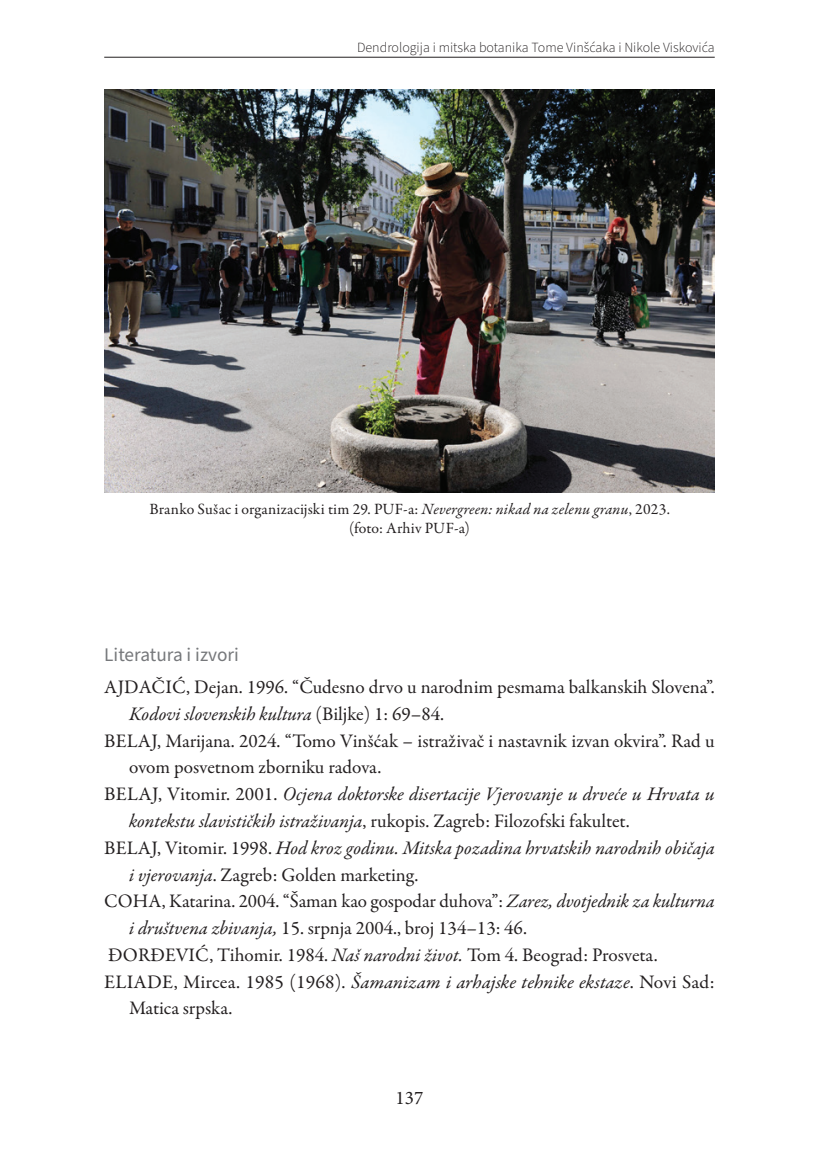
<style>
.page{position:relative;width:819px;height:1166px;background:#fff}
.page>*{position:absolute;margin:0;border:0;box-sizing:border-box;transform-origin:0 0}
.t1{font:19.25px "Garamond Premr Pro";color:#231f20}
.t2{font:italic 19.25px "Garamond Premr Pro";color:#231f20}
.t3{font:19.25px "Source Sans Pro";color:#76787b}
.t4{font:19.25px "Minion Pro";color:#231f20}
.t5{font:15.75px/18.9px "Garamond Premr Pro";letter-spacing:.01em;color:#231f20;text-align:center}
.t6{font:300 14px "Source Sans Pro";color:#231f20}
.s1{font-style:italic}
.s2{font-style:normal}
</style>
<div class="page">
<hr style="left:104px;top:57px;width:610px;height:1px;background:#231f20">
<img style="left:104px;top:89px;width:610px;height:403px">
<p class="t6" style="left:357px;top:38px;width:359px">Dendrologija i mitska botanika Tome Vinšćaka i Nikole Viskovića</p>
<p class="t5" style="left:149px;top:500px;width:522px">Branko Sušac i organizacijski tim 29. PUF-a: <span class="s1">Nevergreen: nikad na zelenu granu</span>, 2023. (foto: Arhiv PUF-a)</p>
<p class="t3" style="left:104px;top:642px;width:136px">Literatura i izvori</p>
<p class="t1" style="left:104px;top:675px;width:612px">AJDAČIĆ, Dejan. 1996. “Čudesno drvo u narodnim pesmama balkanskih Slovena”.</p>
<p class="t2" style="left:129px;top:701px;width:316px">Kodovi slovenskih kultura <span class="s2">(Biljke) 1: 69–84.</span></p>
<p class="t1" style="left:104px;top:729px;width:612px">BELAJ, Marijana. 2024. “Tomo Vinšćak – istraživač i nastavnik izvan okvira”. Rad u</p>
<p class="t1" style="left:129px;top:756px;width:254px">ovom posvetnom zborniku radova.</p>
<p class="t2" style="left:104px;top:782px;width:612px"><span class="s2">BELAJ, Vitomir. 2001.</span> Ocjena doktorske disertacije Vjerovanje u drveće u Hrvata u</p>
<p class="t1" style="left:129px;top:809px;width:502px"><span class="s1">kontekstu slavističkih istraživanja</span>, rukopis. Zagreb: Filozofski fakultet.</p>
<p class="t2" style="left:104px;top:835px;width:612px"><span class="s2">BELAJ, Vitomir. 1998.</span> Hod kroz godinu. Mitska pozadina hrvatskih narodnih običaja</p>
<p class="t1" style="left:129px;top:863px;width:291px"><span class="s1">i vjerovanja</span>. Zagreb: Golden marketing.</p>
<p class="t1" style="left:104px;top:889px;width:611px">COHA, Katarina. 2004. “Šaman kao gospodar duhova”: <span class="s1">Zarez, dvotjednik za kulturna</span></p>
<p class="t1" style="left:129px;top:916px;width:399px"><span class="s1">i društvena zbivanja,</span> 15. srpnja 2004., broj 134–13: 46.</p>
<p class="t1" style="left:108px;top:943px;width:551px">ĐORĐEVIĆ, Tihomir. 1984. <span class="s1">Naš narodni život.</span> Tom 4. Beograd: Prosveta.</p>
<p class="t1" style="left:104px;top:970px;width:612px">ELIADE, Mircea. 1985 (1968). <span class="s1">Šamanizam i arhajske tehnike ekstaze</span>. Novi Sad:</p>
<p class="t1" style="left:129px;top:997px;width:105px">Matica srpska.</p>
<p class="t4" style="left:395px;top:1084px;width:29px">137</p>
</div>
